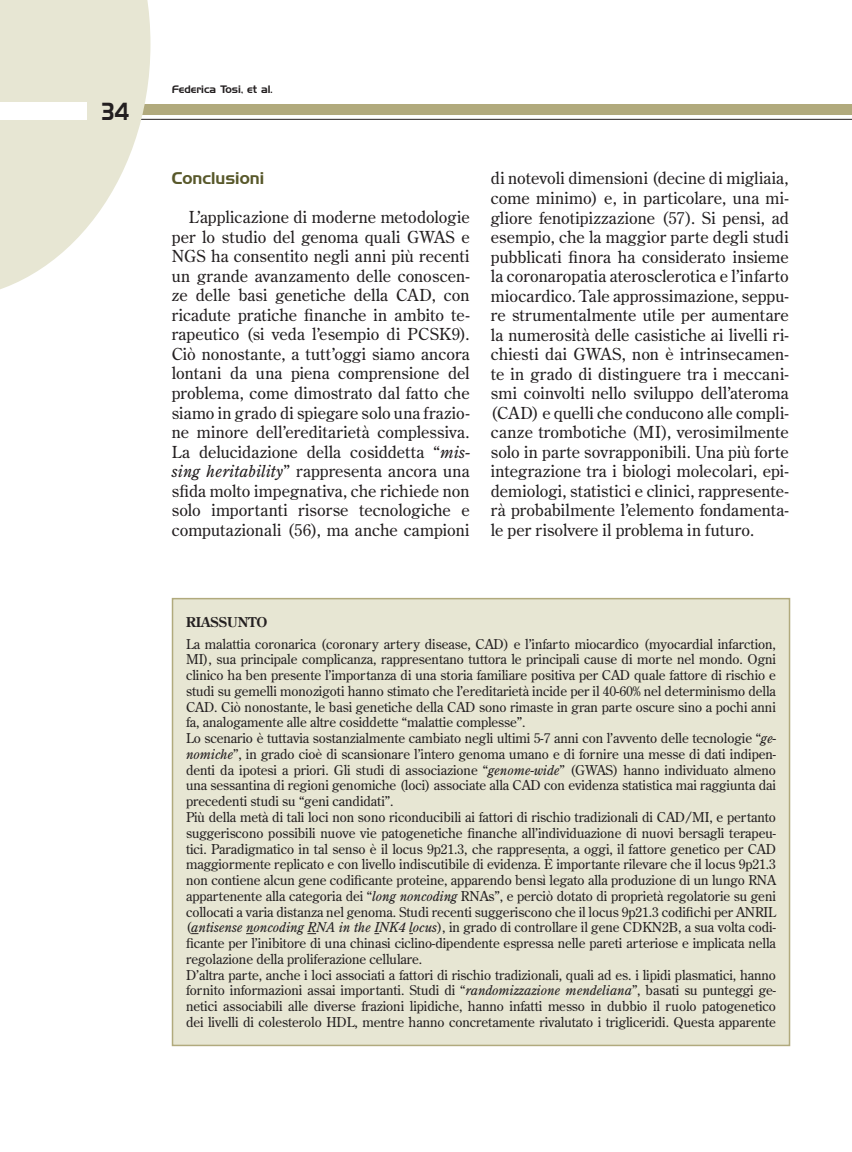
<style>
.page{position:relative;width:852px;height:1152px;background:#fff}
.page>*{position:absolute;margin:0;border:0;box-sizing:border-box;transform-origin:0 0}
.t1{font:24px "Handel Gothic BT";color:#231f20;scale:.8 1}
.t2{font:16.5px/19.5px "Century Old Style Std";letter-spacing:.005em;color:#231f20;text-align:justify}
.t3{font:16.5px "Handel Gothic BT";color:#58582a}
.t4{font:13.5px/15.8px "Century Old Style Std";letter-spacing:-.005em;color:#231f20}
.t5{font:10.5px "Handel Gothic BT";color:#231f20}
.s1{font-style:italic}
.s2{font-weight:700}
</style>
<div class="page">
<hr style="left:0;top:119px;width:851px;height:1px;background:#231f20">
<div style="left:0;top:104px;width:851px;height:10px;background:#b1aa7d"></div>
<svg style="left:0;top:0;width:150px;height:289px;fill:#e7e6d3"></svg>
<div style="left:0;top:103px;width:87px;height:17px;background:#fff"></div>
<div style="left:172px;top:598px;width:617px;height:447px;background:#e7e6d3"></div>
<div style="left:172px;top:597px;width:618px;height:448px;border:2px solid #b1aa7d"></div>
<p class="t1" style="left:102px;top:97px;width:35px">34</p>
<p class="t5" style="left:172px;top:82px;width:102px">Federica Tosi, et al.</p>
<p class="t3" style="left:172px;top:168px;width:94px">Conclusioni</p>
<p class="t2" style="left:172px;top:207px;width:299px;text-indent:17px">L’applicazione di moderne metodologie per lo studio del genoma quali GWAS e NGS ha consentito negli anni più recenti un grande avanzamento delle conoscen&shy;ze delle basi genetiche della CAD, con ricadute pratiche finanche in ambito te&shy;rapeutico (si veda l’esempio di PCSK9).<br>Ciò nonostante, a tutt’oggi siamo ancora lontani da una piena comprensione del problema, come dimostrato dal fatto che siamo in grado di spiegare solo una frazio&shy;ne minore dell’ereditarietà complessiva.<br>La delucidazione della cosiddetta “<span class="s1">mis&shy;sing heritability</span>” rappresenta ancora una sfida molto impegnativa, che richiede non solo importanti risorse tecnologiche e computazionali (56), ma anche campioni</p>
<p class="t2" style="left:491px;top:168px;width:299px">di notevoli dimensioni (decine di migliaia, come minimo) e, in particolare, una mi&shy;gliore fenotipizzazione (57). Si pensi, ad esempio, che la maggior parte degli studi pubblicati finora ha considerato insieme la coronaropatia aterosclerotica e l’infarto miocardico. Tale approssimazione, seppu&shy;re strumentalmente utile per aumentare la numerosità delle casistiche ai livelli ri&shy;chiesti dai GWAS, non è intrinsecamen&shy;te in grado di distinguere tra i meccani&shy;smi coinvolti nello sviluppo dell’ateroma (CAD) e quelli che conducono alle compli&shy;canze trombotiche (MI), verosimilmente solo in parte sovrapponibili. Una più forte integrazione tra i biologi molecolari, epi&shy;demiologi, statistici e clinici, rappresente&shy;rà probabilmente l’elemento fondamenta&shy;le per risolvere il problema in futuro.</p>
<p class="t4" style="left:186px;top:610px;width:591px;line-height:21.8px"><span class="s2">RIASSUNTO<br></span>La malattia coronarica (coronary artery disease, CAD) e l’infarto miocardico (myocardial infarction,</p>
<p class="t4" style="left:186px;top:651px;width:591px">MI), sua principale complicanza, rappresentano tuttora le principali cause di morte nel mondo. Ogni clinico ha ben presente l’importanza di una storia familiare positiva per CAD quale fattore di rischio e studi su gemelli monozigoti hanno stimato che l’ereditarietà incide per il 40-60% nel determinismo della CAD. Ciò nonostante, le basi genetiche della CAD sono rimaste in gran parte oscure sino a pochi anni fa, analogamente alle altre cosiddette “malattie complesse”.<br>Lo scenario è tuttavia sostanzialmente cambiato negli ultimi 5-7 anni con l’avvento delle tecnologie “<span class="s1">ge&shy;nomiche</span>”, in grado cioè di scansionare l’intero genoma umano e di fornire una messe di dati indipen&shy;denti da ipotesi a priori. Gli studi di associazione “<span class="s1">genome-wide</span>” (GWAS) hanno individuato almeno una sessantina di regioni genomiche (loci) associate alla CAD con evidenza statistica mai raggiunta dai precedenti studi su “geni candidati”.<br>Più della metà di tali loci non sono riconducibili ai fattori di rischio tradizionali di CAD/MI, e pertanto suggeriscono possibili nuove vie patogenetiche finanche all’individuazione di nuovi bersagli terapeu&shy;tici. Paradigmatico in tal senso è il locus 9p21.3, che rappresenta, a oggi, il fattore genetico per CAD maggiormente replicato e con livello indiscutibile di evidenza. È importante rilevare che il locus 9p21.3 non contiene alcun gene codificante proteine, apparendo bensì legato alla produzione di un lungo RNA appartenente alla categoria dei “<span class="s1">long noncoding</span> RNAs”, e perciò dotato di proprietà regolatorie su geni collocati a varia distanza nel genoma. Studi recenti suggeriscono che il locus 9p21.3 codifichi per ANRIL (<span class="s1">antisense noncoding RNA in the INK4 locus</span>), in grado di controllare il gene CDKN2B, a sua volta codi&shy;ficante per l’inibitore di una chinasi ciclino-dipendente espressa nelle pareti arteriose e implicata nella regolazione della proliferazione cellulare.<br>D’altra parte, anche i loci associati a fattori di rischio tradizionali, quali ad es. i lipidi plasmatici, hanno fornito informazioni assai importanti. Studi di “<span class="s1">randomizzazione mendeliana</span>”, basati su punteggi ge&shy;netici associabili alle diverse frazioni lipidiche, hanno infatti messo in dubbio il ruolo patogenetico dei livelli di colesterolo HDL, mentre hanno concretamente rivalutato i trigliceridi. Questa apparente</p>
</div>
